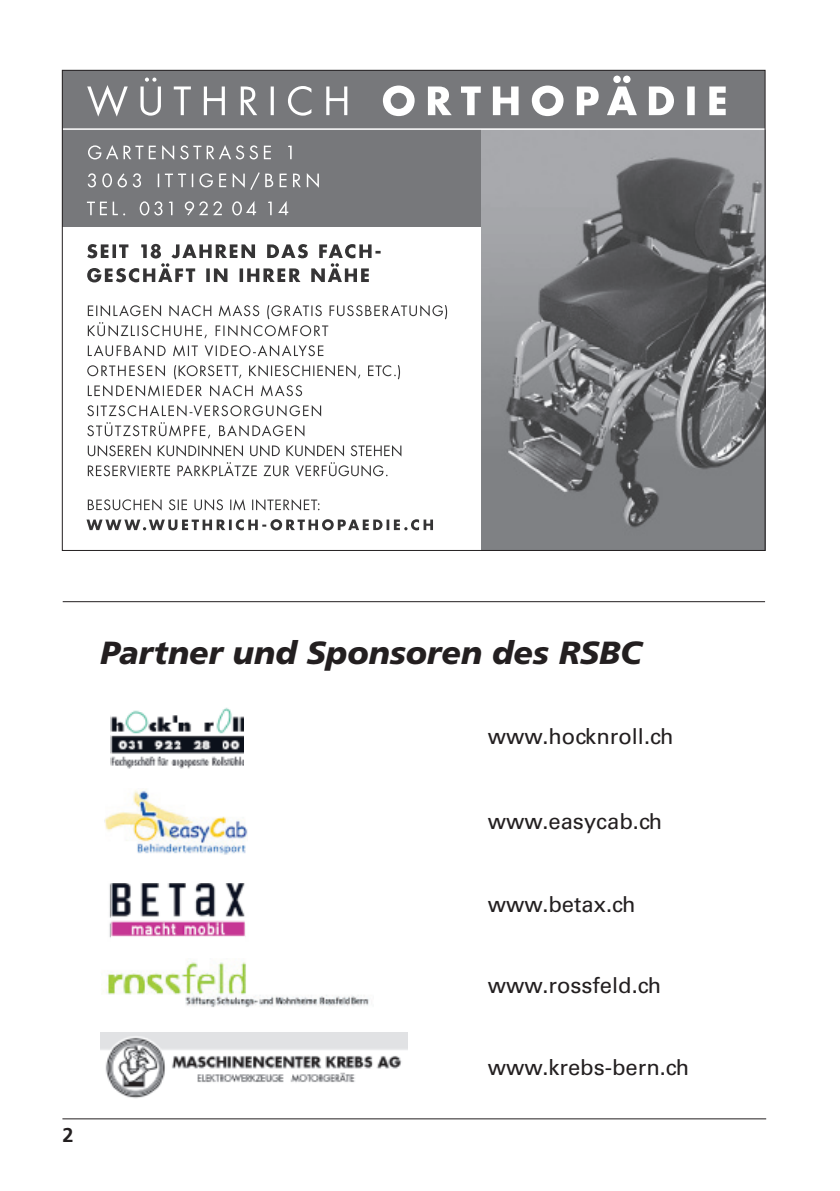
<style>
.page{position:relative;width:840px;height:1191px;background:#fff}
.page>*{position:absolute;margin:0;border:0;box-sizing:border-box;transform-origin:0 0}
.t1{font:italic 900 32px "Frutiger LT Std";letter-spacing:-.005em;color:#231f20}
.t2{font:22px "Univers LT Std";color:#231f20}
.t3{font:700 20px "Frutiger";color:#231f20}
</style>
<div class="page">
<hr style="left:62px;top:1118px;width:703px;height:1px;background:#231f20">
<div style="left:62px;top:70px;width:702px;height:157px;background:#77787b"></div>
<img style="left:481px;top:130px;width:282px;height:419px">
<hr style="left:62px;top:128px;width:702px;height:2px;background:#fff">
<svg style="left:87px;top:201px;width:201px;height:14px"></svg>
<svg style="left:88px;top:172px;width:231px;height:18px"></svg>
<svg style="left:87px;top:76px;width:638px;height:41px"></svg>
<svg style="left:86px;top:519px;width:347px;height:11px"></svg>
<svg style="left:88px;top:499px;width:231px;height:11px"></svg>
<svg style="left:88px;top:462px;width:299px;height:15px"></svg>
<svg style="left:88px;top:445px;width:313px;height:11px"></svg>
<svg style="left:87px;top:405px;width:234px;height:33px"></svg>
<svg style="left:88px;top:385px;width:214px;height:11px"></svg>
<svg style="left:87px;top:365px;width:313px;height:14px"></svg>
<svg style="left:88px;top:345px;width:235px;height:12px"></svg>
<svg style="left:88px;top:305px;width:359px;height:33px"></svg>
<svg style="left:87px;top:244px;width:293px;height:38px"></svg>
<svg style="left:88px;top:145px;width:55px;height:14px"></svg>
<svg style="left:149px;top:146px;width:7px;height:13px"></svg>
<svg style="left:162px;top:145px;width:12px;height:15px"></svg>
<svg style="left:180px;top:145px;width:78px;height:14px"></svg>
<svg style="left:264px;top:146px;width:7px;height:13px"></svg>
<svg style="left:288px;top:146px;width:3px;height:13px"></svg>
<img style="left:110px;top:716px;width:134px;height:50px">
<img style="left:109px;top:883px;width:137px;height:55px">
<img style="left:100px;top:1032px;width:307px;height:67px">
<hr style="left:63px;top:601px;width:701px;height:1px;background:#231f20">
<img style="left:111px;top:883px;width:134px;height:55px">
<img style="left:105px;top:789px;width:142px;height:65px">
<img style="left:112px;top:707px;width:131px;height:62px">
<img style="left:101px;top:960px;width:268px;height:47px">
<p class="t3" style="left:62px;top:1123px;width:13px">2</p>
<h1 class="t1" style="left:100px;top:634px;width:542px">Partner und Sponsoren des RSBC</h1>
<p class="t2" style="left:487px;top:723px;width:187px">www.hocknroll.ch</p>
<p class="t2" style="left:487px;top:807px;width:176px">www.easycab.ch</p>
<p class="t2" style="left:487px;top:891px;width:149px">www.betax.ch</p>
<p class="t2" style="left:487px;top:972px;width:175px">www.rossfeld.ch</p>
<p class="t2" style="left:487px;top:1054px;width:203px">www.krebs-bern.ch</p>
</div>
